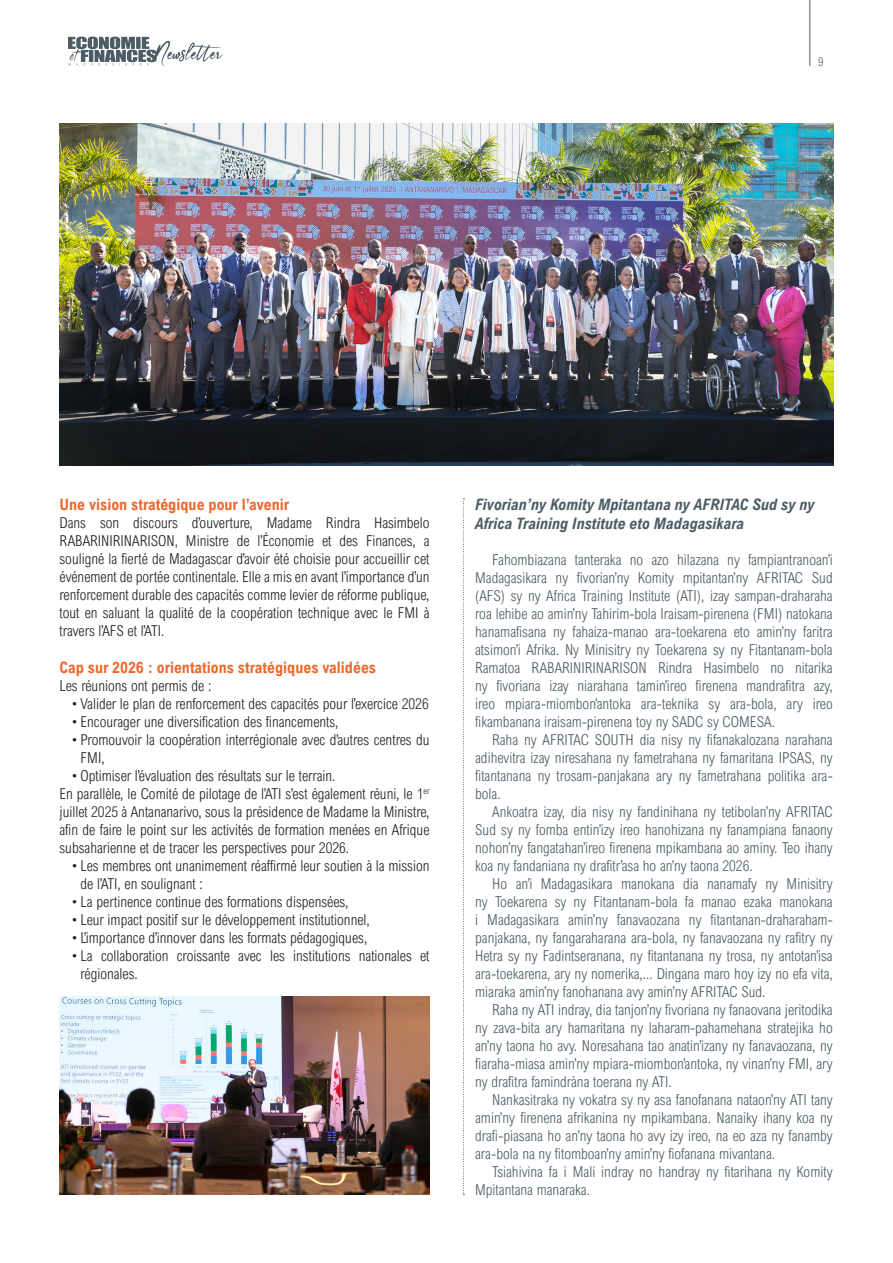
<style>
.page{position:relative;width:893px;height:1263px;background:#fff}
.page>*{position:absolute;margin:0;border:0;box-sizing:border-box;transform-origin:0 0}
.T1_VM{font:italic 700 15.75px/18.9px "Arial Nova Cond";color:#4c5c65}
.T1{font:700 15.75px "Arial Nova Cond";color:#ef662c}
.Texte_courant_VM{font:300 15px/18px "Arial Nova Cond";color:#4c5c65;text-align:justify}
.Texte_courant{font:300 15px/18px "Arial Nova Cond";color:#231f20}
.t1{font:300 12px "Arial Nova Cond";color:#4c5c65}
</style>
<div class="page">
<hr style="left:810px;top:0;width:1px;height:66px;background:#4c5c65">
<svg style="left:68px;top:37px;width:155px;height:29px"></svg>
<img style="left:60px;top:123px;width:773px;height:343px">
<svg style="left:463px;top:498px;width:1px;height:697px"></svg>
<img style="left:60px;top:997px;width:369px;height:198px">
<p class="t1" style="left:818px;top:54px;width:7px">9</p>
<p class="T1" style="left:60px;top:494px;width:231px">Une vision stratégique pour l’avenir</p>
<p class="Texte_courant" style="left:60px;top:513px;width:371px;text-align:justify">Dans son discours d’ouverture, Madame Rindra Hasimbelo RABARINIRINARISON, Ministre de l’Économie et des Finances, a souligné la fierté de Madagascar d’avoir été choisie pour accueillir cet événement de portée continentale. Elle a mis en avant l’importance d’un renforcement durable des capacités comme levier de réforme publique, tout en saluant la qualité de la coopération technique avec le FMI à travers l’AFS et l’ATI.</p>
<p class="T1" style="left:60px;top:657px;width:318px">Cap sur 2026 : orientations stratégiques validées</p>
<p class="Texte_courant" style="left:60px;top:676px;width:153px">Les réunions ont permis de :</p>
<p class="Texte_courant" style="left:72px;top:694px;width:358px">• Valider le plan de renforcement des capacités pour l’exercice 2026</p>
<p class="Texte_courant" style="left:72px;top:712px;width:268px">• Encourager une diversification des financements,</p>
<p class="Texte_courant" style="left:81px;top:730px;width:350px;text-indent:-8px">• Promouvoir la coopération interrégionale avec d’autres centres du<br>FMI,</p>
<p class="Texte_courant" style="left:72px;top:766px;width:265px">• Optimiser l’évaluation des résultats sur le terrain.</p>
<p class="Texte_courant" style="left:60px;top:784px;width:371px;text-align:justify">En parallèle, le Comité de pilotage de l’ATI s’est également réuni, le 1<sup>er </sup>juillet 2025 à Antananarivo, sous la présidence de Madame la Ministre, afin de faire le point sur les activités de formation menées en Afrique subsaharienne et de tracer les perspectives pour 2026.</p>
<p class="Texte_courant" style="left:81px;top:856px;width:350px;text-indent:-8px">• Les membres ont unanimement réaffirmé leur soutien à la mission de l’ATI, en soulignant :</p>
<p class="Texte_courant" style="left:72px;top:892px;width:278px">• La pertinence continue des formations dispensées,</p>
<p class="Texte_courant" style="left:72px;top:910px;width:299px">• Leur impact positif sur le développement institutionnel,</p>
<p class="Texte_courant" style="left:72px;top:928px;width:296px">• L’importance d’innover dans les formats pédagogiques,</p>
<p class="Texte_courant" style="left:81px;top:946px;width:350px;text-indent:-8px">• La collaboration croissante avec les institutions nationales et régionales.</p>
<p class="T1_VM" style="left:475px;top:495px;width:341px">Fivorian’ny Komity Mpitantana ny AFRITAC Sud sy ny<br>Africa Training Institute eto Madagasikara</p>
<p class="Texte_courant_VM" style="left:475px;top:550px;width:359px;text-indent:17px">Fahombiazana tanteraka no azo hilazana ny fampiantranoan’i Madagasikara ny fivorian’ny Komity mpitantan’ny AFRITAC Sud (AFS) sy ny Africa Training Institute (ATI), izay sampan-draharaha roa lehibe ao amin’ny Tahirim-bola Iraisam-pirenena (FMI) natokana hanamafisana ny fahaiza-manao ara-toekarena eto amin’ny faritra atsimon’i Afrika. Ny Minisitry ny Toekarena sy ny Fitantanam-bola Ramatoa RABARINIRINARISON Rindra Hasimbelo no nitarika ny fivoriana izay niarahana tamin’ireo firenena mandrafitra azy, ireo mpiara-miombon’antoka ara-teknika sy ara-bola, ary ireo fikambanana iraisam-pirenena toy ny SADC sy COMESA.</p>
<p class="Texte_courant_VM" style="left:475px;top:730px;width:359px;text-indent:17px">Raha ny AFRITAC SOUTH dia nisy ny fifanakalozana narahana adihevitra izay niresahana ny fametrahana ny famaritana IPSAS, ny fitantanana ny trosam-panjakana ary ny fametrahana politika ara&shy;bola.</p>
<p class="Texte_courant_VM" style="left:475px;top:802px;width:359px;text-indent:17px">Ankoatra izay, dia nisy ny fandinihana ny tetibolan’ny AFRITAC Sud sy ny fomba entin’izy ireo hanohizana ny fanampiana fanaony nohon’ny fangatahan’ireo firenena mpikambana ao aminy. Teo ihany koa ny fandaniana ny drafitr’asa ho an’ny taona 2026.</p>
<p class="Texte_courant_VM" style="left:475px;top:874px;width:359px;text-indent:17px">Ho an’i Madagasikara manokana dia nanamafy ny Minisitry ny Toekarena sy ny Fitantanam-bola fa manao ezaka manokana i Madagasikara amin’ny fanavaozana ny fitantanan-draharaham&shy;panjakana, ny fangaraharana ara-bola, ny fanavaozana ny rafitry ny Hetra sy ny Fadintseranana, ny fitantanana ny trosa, ny antotan’isa ara-toekarena, ary ny nomerika,... Dingana maro hoy izy no efa vita, miaraka amin’ny fanohanana avy amin’ny AFRITAC Sud.</p>
<p class="Texte_courant_VM" style="left:475px;top:1000px;width:359px;text-indent:17px">Raha ny ATI indray, dia tanjon’ny fivoriana ny fanaovana jeritodika ny zava-bita ary hamaritana ny laharam-pahamehana stratejika ho an’ny taona ho avy. Noresahana tao anatin’izany ny fanavaozana, ny fiaraha-miasa amin’ny mpiara-miombon’antoka, ny vinan’ny FMI, ary ny drafitra famindràna toerana ny ATI.</p>
<p class="Texte_courant_VM" style="left:475px;top:1090px;width:359px;text-indent:17px">Nankasitraka ny vokatra sy ny asa fanofanana nataon’ny ATI tany amin’ny firenena afrikanina ny mpikambana. Nanaiky ihany koa ny drafi-piasana ho an’ny taona ho avy izy ireo, na eo aza ny fanamby ara-bola na ny fitomboan’ny amin’ny fiofanana mivantana.</p>
<p class="Texte_courant_VM" style="left:475px;top:1162px;width:359px;text-indent:17px">Tsiahivina fa i Mali indray no handray ny fitarihana ny Komity<br>Mpitantana manaraka.</p>
</div>
